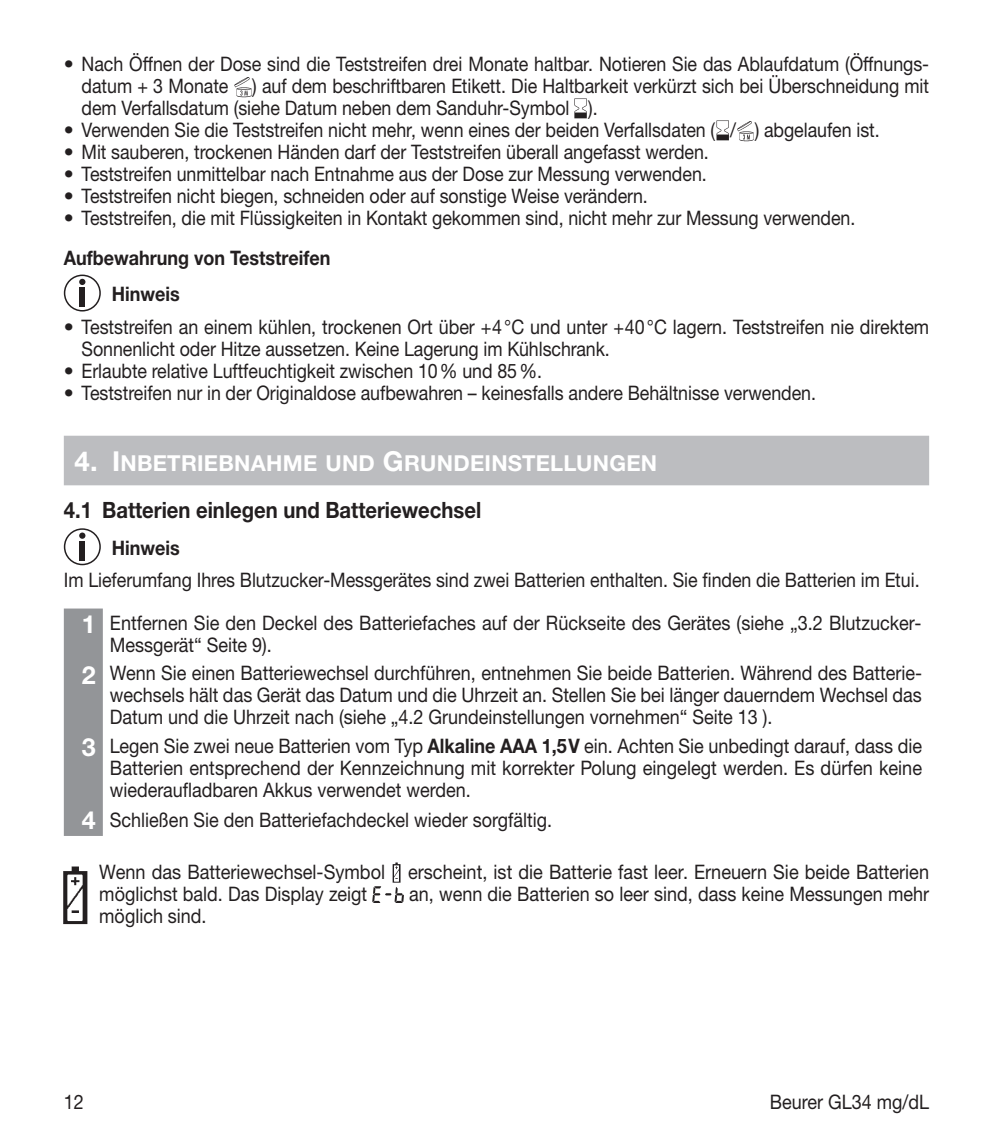
<style>
.page{position:relative;width:993px;height:1134px;background:#fff}
.page>*{position:absolute;margin:0;border:0;box-sizing:border-box;transform-origin:0 0}
.t1{font:700 22.5px "Helvetica Neue LTW1 G";color:#231f20;scale:.9 1}
.t2{font:22px "Helvetica Neue LTW1 G Bd SC800";letter-spacing:.015em;color:#fff}
.t3{font:20px/22px "Helvetica Neue LTW1 G";letter-spacing:-.005em;color:#231f20;text-align:justify}
.t4{font:20px/22px "Helvetica Neue LTW1 G";letter-spacing:-.005em;color:#231f20;scale:.9 1}
.t5{font:20px/42.8px "Helvetica Neue LTW1 G";letter-spacing:-.005em;color:#231f20;text-align:right;scale:.89 1}
.t6{font:700 20px/36.2px "Helvetica Neue LTW1 G";color:#231f20;scale:.9 1}
.s1{font-size:27.5px}
.s2{font-weight:700;font-size:25px;color:#fff}
.s3{font-weight:700}
</style>
<div class="page">
<div style="left:64px;top:436px;width:864px;height:49px;background:#bcbdc0"></div>
<img style="left:234px;top:77px;width:18px;height:20px">
<svg style="left:574px;top:98px;width:12px;height:20px"></svg>
<svg style="left:716px;top:120px;width:12px;height:20px"></svg>
<img style="left:737px;top:121px;width:17px;height:20px">
<div style="left:64px;top:275px;width:37px;height:36px;border:2px solid #231f20;border-radius:50%"></div>
<svg style="left:79px;top:279px;width:6px;height:6px"></svg>
<div style="left:79px;top:287px;width:6px;height:20px;background:#231f20"></div>
<div style="left:64px;top:528px;width:37px;height:37px;border:2px solid #231f20;border-radius:50%"></div>
<div style="left:79px;top:532px;width:6px;height:7px;background:#231f20;border-radius:50%"></div>
<div style="left:79px;top:541px;width:6px;height:20px;background:#231f20"></div>
<div style="left:64px;top:608px;width:39px;height:228px;background:#939598"></div>
<img style="left:64px;top:866px;width:24px;height:58px">
<img style="left:392px;top:863px;width:9px;height:19px">
<svg style="left:372px;top:886px;width:32px;height:17px"></svg>
<p class="t3" style="left:81px;top:53px;width:848px;text-indent:-18px">• Nach Öffnen der Dose sind die Teststreifen drei Monate haltbar. Notieren Sie das Ablaufdatum (Öffnungs&shy;datum + 3 Monate ) auf dem beschriftbaren Etikett. Die Haltbarkeit verkürzt sich bei Überschneidung mit dem Verfallsdatum (siehe Datum neben dem Sanduhr-Symbol ).</p>
<p class="t3" style="left:64px;top:119px;width:817px">• Verwenden Sie die Teststreifen nicht mehr, wenn eines der beiden Verfallsdaten ( / ) abgelaufen ist.</p>
<p class="t3" style="left:64px;top:141px;width:646px">• Mit sauberen, trockenen Händen darf der Teststreifen überall angefasst werden.</p>
<p class="t3" style="left:64px;top:163px;width:644px">• Teststreifen unmittelbar nach Entnahme aus der Dose zur Messung verwenden.</p>
<p class="t3" style="left:64px;top:185px;width:585px">• Teststreifen nicht biegen, schneiden oder auf sonstige Weise verändern.</p>
<p class="t3" style="left:64px;top:207px;width:792px">• Teststreifen, die mit Flüssigkeiten in Kontakt gekommen sind, nicht mehr zur Messung verwenden.</p>
<p class="t6" style="left:112px;top:239px;width:244px;text-indent:-48px">Aufbewahrung von Teststreifen<br>Hinweis</p>
<p class="t3" style="left:81px;top:315px;width:848px;text-indent:-18px">• Teststreifen an einem kühlen, trockenen Ort über +4°C und unter +40°C lagern. Teststreifen nie direktem<br>Sonnenlicht oder Hitze aussetzen. Keine Lagerung im Kühlschrank.</p>
<p class="t3" style="left:64px;top:359px;width:479px">• Erlaubte relative Luftfeuchtigkeit zwischen 10% und 85%.</p>
<p class="t3" style="left:64px;top:381px;width:753px">• Teststreifen nur in der Originaldose aufbewahren – keinesfalls andere Behältnisse verwenden.</p>
<p class="t2" style="left:74px;top:450px;width:584px"><span class="s1">4. I</span> NBETRIEBNAHME UND <span class="s1">G</span>RUNDEINSTELLUNGEN</p>
<p class="t1" style="left:64px;top:497px;width:465px">4.1 Batterien einlegen und Batteriewechsel</p>
<p class="t6" style="left:112px;top:529px;width:77px">Hinweis</p>
<p class="t5" style="left:64px;top:559px;width:964px">Im Lieferumfang Ihres Blutzucker-Messgerätes sind zwei Batterien enthalten. Sie finden die Batterien im Etui.<br><span class="s2">1</span> Entfernen Sie den Deckel des Batteriefaches auf der Rückseite des Gerätes (siehe „3.2 Blutzucker-</p>
<p class="t4" style="left:82px;top:630px;width:934px;line-height:28.5px;text-indent:28px">Messgerät“ Seite 9).<br><span class="s2">2</span> Wenn Sie einen Batteriewechsel durchführen, entnehmen Sie beide Batterien. Während des Batterie-</p>
<p class="t4" style="left:110px;top:684px;width:903px">wechsels hält das Gerät das Datum und die Uhrzeit an. Stellen Sie bei länger dauerndem Wechsel das<br>Datum und die Uhrzeit nach (siehe „4.2 Grundeinstellungen vornehmen“ Seite 13 ).</p>
<p class="t4" style="left:110px;top:734px;width:903px;text-align:justify;text-indent:-28px"><span class="s2">3</span> Legen Sie zwei neue Batterien vom Typ <span class="s3">Alkaline AAA 1,5 V</span> ein. Achten Sie unbedingt darauf, dass die Batterien entsprechend der Kennzeichnung mit korrekter Polung eingelegt werden. Es dürfen keine wiederaufladbaren Akkus verwendet werden.</p>
<p class="t4" style="left:82px;top:809px;width:524px"><span class="s2">4</span> Schließen Sie den Batteriefachdeckel wieder sorgfältig.</p>
<p class="t4" style="left:99px;top:861px;width:923px">Wenn das Batteriewechsel-Symbol erscheint, ist die Batterie fast leer. Erneuern Sie beide Batterien möglichst bald. Das Display zeigt</p>
<p class="t4" style="left:409px;top:883px;width:579px">an, wenn die Batterien so leer sind, dass keine Messungen mehr</p>
<p class="t4" style="left:99px;top:905px;width:121px">möglich sind.</p>
<p class="t4" style="left:64px;top:1091px;width:24px">12</p>
<p class="t4" style="left:769px;top:1091px;width:178px">Beurer GL34 mg/dL</p>
</div>
